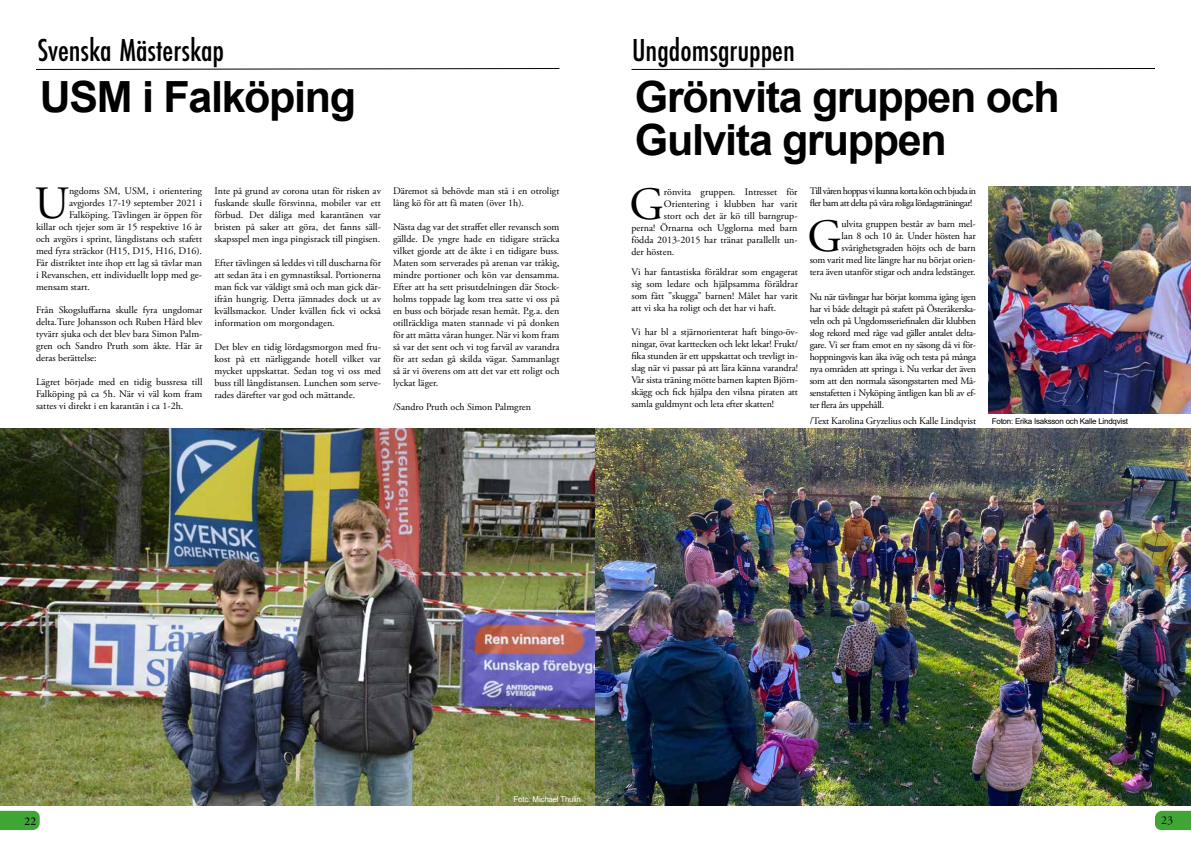
<style>
.page{position:relative;width:1191px;height:842px;background:#fff}
.page>*{position:absolute;margin:0;border:0;box-sizing:border-box;transform-origin:0 0}
.t1{font:46.2px "Adobe Garamond Pro";color:#000}
.t2{font:700 43px/43px "Arial";letter-spacing:-.03em;color:#000}
.t3{font:500 33px "Futura PT Cond";color:#000}
.t4{font:12px "Minion Pro";color:#000}
.t5{font:12px "Adobe Garamond Pro";color:#000}
.t6{font:10px/12px "Adobe Garamond Pro";color:#000;text-align:justify}
.t7{font:10px/12px "Adobe Garamond Pro";letter-spacing:-.05em;color:#000}
.t8{font:8px "Arial";letter-spacing:-.03em;color:#000}
.t9{font:8px "Arial";letter-spacing:-.03em;color:#fff}
</style>
<div class="page">
<svg style="left:0;top:811px;width:40px;height:19px"></svg>
<svg style="left:1155px;top:811px;width:36px;height:19px"></svg>
<svg style="left:36px;top:68px;width:524px;height:2px"></svg>
<img style="left:0;top:428px;width:1191px;height:378px">
<svg style="left:631px;top:68px;width:524px;height:2px"></svg>
<img style="left:988px;top:187px;width:203px;height:227px">
<h3 class="t3" style="left:37px;top:31px;width:188px">Svenska Mästerskap</h3>
<h2 class="t2" style="left:40px;top:76px;width:318px">USM i Falköping</h2>
<h1 class="t1" style="left:35px;top:175px;width:36px">U</h1>
<p class="t6" style="left:69px;top:185px;width:134px">ngdoms SM, USM, i orientering</p>
<p class="t6" style="left:69px;top:197px;width:135px">avgjordes 17-19 september 2021 i</p>
<p class="t6" style="left:69px;top:209px;width:134px">Falköping. Tävlingen är öppen för</p>
<p class="t6" style="left:36px;top:221px;width:168px">killar och tjejer som är 15 respektive 16 år</p>
<p class="t6" style="left:36px;top:233px;width:168px">och avgörs i sprint, långdistans och stafett</p>
<p class="t6" style="left:36px;top:245px;width:167px">med fyra sträckor (H15, D15, H16, D16).</p>
<p class="t6" style="left:36px;top:257px;width:167px">Får distriktet inte ihop ett lag så tävlar man</p>
<p class="t6" style="left:36px;top:269px;width:167px">i Revanschen, ett individuellt lopp med ge-</p>
<p class="t6" style="left:36px;top:281px;width:56px">mensam start.</p>
<p class="t6" style="left:36px;top:305px;width:168px">Från Skogsluffarna skulle fyra ungdomar delta.Ture Johansson och Ruben Hård blev tyvärr sjuka och det blev bara Simon Palm&shy;gren och Sandro Pruth som åkte. Här är deras berättelse:</p>
<p class="t6" style="left:36px;top:377px;width:168px">Lägret började med en tidig bussresa till Falköping på ca 5h. När vi väl kom fram sattes vi direkt i en karantän i ca 1-2h.</p>
<p class="t6" style="left:214px;top:185px;width:168px">Inte på grund av corona utan för risken av fuskande skulle försvinna, mobiler var ett förbud. Det dåliga med karantänen var bristen på saker att göra, det fanns säll&shy;skapsspel men inga pingisrack till pingisen.</p>
<p class="t6" style="left:214px;top:257px;width:168px">Efter tävlingen så leddes vi till duscharna för att sedan äta i en gymnastiksal. Portionerna man fick var väldigt små och man gick där&shy;ifrån hungrig. Detta jämnades dock ut av kvällsmackor. Under kvällen fick vi också information om morgondagen.</p>
<p class="t6" style="left:214px;top:341px;width:168px">Det blev en tidig lördagsmorgon med fru&shy;kost på ett närliggande hotell vilket var mycket uppskattat. Sedan tog vi oss med buss till långdistansen. Lunchen som serve&shy;rades därefter var god och mättande.</p>
<p class="t6" style="left:393px;top:185px;width:168px">Däremot så behövde man stå i en otroligt lång kö för att få maten (över 1h).</p>
<p class="t6" style="left:393px;top:221px;width:168px">Nästa dag var det straffet eller revansch som gällde. De yngre hade en tidigare sträcka vilket gjorde att de åkte i en tidigare buss.<br>Maten som serverades på arenan var tråkig, mindre portioner och kön var densamma.<br>Efter att ha sett prisutdelningen där Stock&shy;holms toppade lag kom trea satte vi oss på en buss och började resan hemåt. P.g.a. den otillräckliga maten stannade vi på donken för att mätta våran hunger. När vi kom fram så var det sent och vi tog farväl av varandra för att sedan gå skilda vägar. Sammanlagt så är vi överens om att det var ett roligt och lyckat läger.</p>
<p class="t6" style="left:393px;top:401px;width:140px">/Sandro Pruth och Simon Palmgren</p>
<h3 class="t3" style="left:632px;top:31px;width:164px">Ungdomsgruppen</h3>
<h2 class="t2" style="left:635px;top:76px;width:426px">Grönvita gruppen och<br>Gulvita gruppen</h2>
<h1 class="t1" style="left:629px;top:177px;width:36px">G</h1>
<p class="t6" style="left:664px;top:186px;width:135px">rönvita gruppen. Intresset för</p>
<p class="t6" style="left:664px;top:198px;width:135px">Orientering i klubben har varit</p>
<p class="t6" style="left:664px;top:210px;width:135px">stort och det är kö till barngrup-</p>
<p class="t6" style="left:631px;top:222px;width:167px">perna! Örnarna och Ugglorna med barn</p>
<p class="t6" style="left:631px;top:234px;width:168px">födda 2013-2015 har tränat parallellt un-</p>
<p class="t6" style="left:631px;top:246px;width:44px">der hösten.</p>
<p class="t6" style="left:631px;top:266px;width:168px">Vi har fantastiska föräldrar som engagerat sig som ledare och hjälpsamma föräldrar som fått ”skugga” barnen! Målet har varit att vi ska ha roligt och det har vi haft.</p>
<p class="t6" style="left:631px;top:326px;width:168px">Vi har bl a stjärnorienterat haft bingo-öv&shy;ningar, övat karttecken och lekt lekar! Frukt/ fika stunden är ett uppskattat och trevligt in&shy;slag när vi passar på att lära känna varandra!<br>Vår sista träning mötte barnen kapten Björn&shy;skägg och fick hjälpa den vilsna piraten att samla guldmynt och leta efter skatten!</p>
<p class="t7" style="left:809px;top:185px;width:168px">Till våren hoppas vi kunna korta kön och bjuda in fler barn att delta på våra roliga lördagsträningar!</p>
<h1 class="t1" style="left:807px;top:209px;width:36px">G</h1>
<p class="t6" style="left:809px;top:218px;width:167px;text-align:right">ulvita gruppen består av barn mel-<br>lan 8 och 10 år. Under hösten har svårighetsgraden höjts och de barn<br>som varit med lite längre har nu börjat orien&shy;tera även utanför stigar och andra ledstänger.</p>
<p class="t6" style="left:809px;top:291px;width:168px">Nu när tävlingar har börjat komma igång igen har vi både deltagit på stafett på Österåkerska&shy;veln och på Ungdomsseriefinalen där klubben slog rekord med råge vad gäller antalet delta&shy;gare. Vi ser fram emot en ny säsong då vi för&shy;hoppningsvis kan åka iväg och testa på många nya områden att springa i. Nu verkar det även som att den normala säsongsstarten med Må&shy;senstafetten i Nyköping äntligen kan bli av ef&shy;ter flera års uppehåll.</p>
<p class="t6" style="left:809px;top:415px;width:168px">/Text Karolina Gryzelius och Kalle Lindqvist</p>
<p class="t8" style="left:991px;top:416px;width:138px">Foton: Erika Isaksson och Kalle Lindqvist</p>
<p class="t9" style="left:513px;top:794px;width:69px">Foto: Michael Thulin</p>
<p class="t4" style="left:25px;top:813px;width:13px">22</p>
<p class="t5" style="left:1161px;top:813px;width:13px">23</p>
</div>
